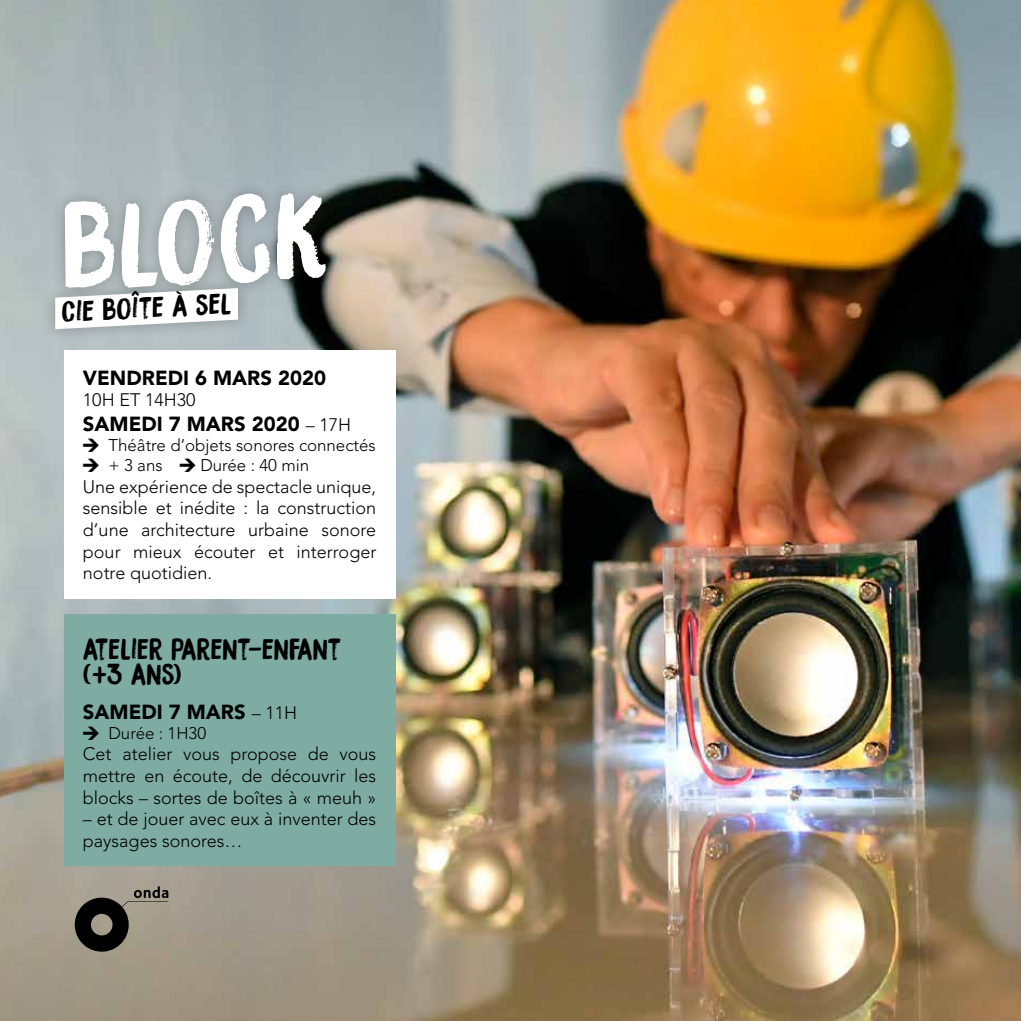
<style>
.page{position:relative;width:1021px;height:1021px;background:#fff}
.page>*{position:absolute;margin:0;border:0;box-sizing:border-box;transform-origin:0 0}
.t1{font:108px "Bocadillo";color:#fff}
.t2{font:27px/24.8px "Bocadillo";color:#000}
.t3{font:900 20.25px "Avenir LT Pro";color:#000}
.t4{font:300 18px/21.6px "Avenir LT Pro";color:#000;text-align:justify}
.t5{font:300 16.88px/20.2px "Avenir LT Pro";color:#000}
.s1{font-weight:300;font-size:18px}
.s2{font-family:"Mini Pics International";font-weight:400;font-size:15.75px}
</style>
<div class="page">
<img style="left:0;top:0;width:1020px;height:1020px">
<div style="left:64px;top:614px;width:331px;height:252px;background:#7eaca2"></div>
<div style="left:64px;top:350px;width:331px;height:248px;background:#fff"></div>
<div style="left:41px;top:180px;width:297px;height:162px;background:#000;opacity:.25"></div>
<svg style="left:24px;top:271px;width:245px;height:75px"></svg>
<svg style="left:75px;top:886px;width:93px;height:65px;background:#6c675c"></svg>
<h1 class="t1" style="left:55px;top:175px;width:269px;rotate:-3deg">BLOCK</h1>
<h2 class="t2" style="left:60px;top:299px;width:172px;rotate:-3deg">CIE BOÎTE À SEL</h2>
<p class="t3" style="left:83px;top:365px;width:244px">VENDREDI 6 MARS 2020</p>
<p class="t4" style="left:83px;top:389px;width:114px">10H ET 14H30</p>
<p class="t3" style="left:83px;top:411px;width:270px">SAMEDI 7 MARS 2020 <span class="s1">– 17H</span></p>
<p class="t5" style="left:83px;top:435px;width:294px"><span class="s2">E</span> Théâtre d’objets sonores connectés<br><span class="s2">E</span> + 3 ans <span class="s2">E</span> Durée : 40 min</p>
<p class="t4" style="left:83px;top:476px;width:295px">Une expérience de spectacle unique, sensible et inédite : la construction d’une architecture urbaine sonore pour mieux écouter et interroger notre quotidien.</p>
<h2 class="t2" style="left:83px;top:636px;width:260px">ATELIER PARENT-ENFANT (+3 ANS)</h2>
<p class="t3" style="left:83px;top:699px;width:216px">SAMEDI 7 MARS <span class="s1">– 11H</span></p>
<p class="t5" style="left:83px;top:722px;width:125px"><span class="s2">E</span> Durée : 1H30</p>
<p class="t4" style="left:83px;top:743px;width:295px">Cet atelier vous propose de vous mettre en écoute, de découvrir les blocks – sortes de boîtes à « meuh »</p>
<p class="t4" style="left:83px;top:808px;width:295px">– et de jouer avec eux à inventer des paysages sonores…</p>
</div>
